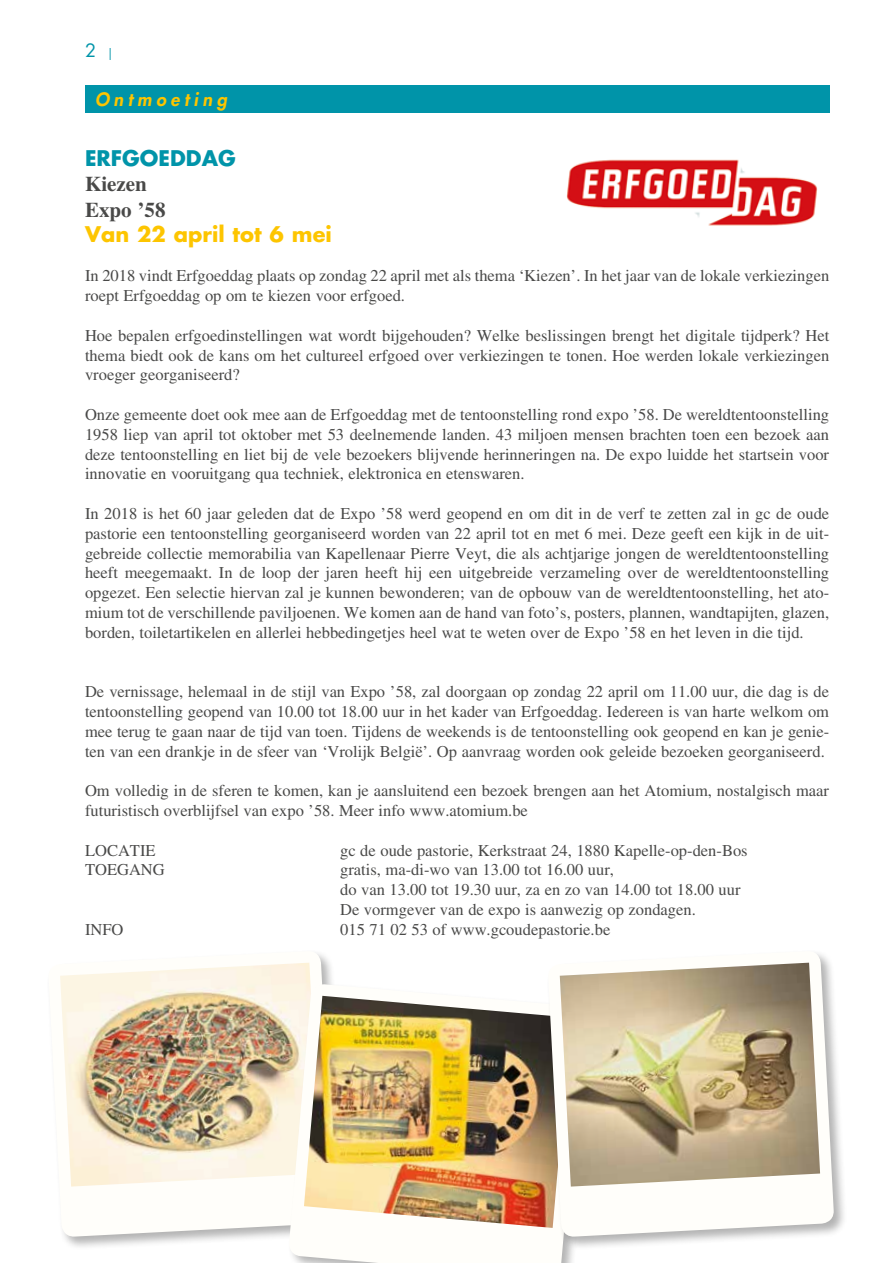
<style>
.page{position:relative;width:893px;height:1263px;background:#fff}
.page>*{position:absolute;margin:0;border:0;box-sizing:border-box;transform-origin:0 0}
.t1{font:700 21px "Futura Std";color:#fdc500}
.t2{font:700 21px/25.2px "Times LT Std";color:#494948}
.t3{font:700 21px "Futura Std";color:#0094a9}
.t4{font:italic 800 18px "Futura Std";letter-spacing:.25em;color:#fdc500}
.t5{font:18px "Futura Std";color:#0094a9}
.t6{font:16.5px/19.8px "Times LT Std";color:#494948;text-align:justify}
.s1{font-family:"Officina Sans Std";font-size:12px}
</style>
<div class="page">
<div style="left:85px;top:85px;width:744px;height:27px;background:#0094a9"></div>
<img style="left:566px;top:159px;width:252px;height:67px">
<div style="left:47px;top:949px;width:301px;height:301px;background:#000;opacity:.3"></div>
<svg style="left:48px;top:950px;width:287px;height:287px"></svg>
<img style="left:60px;top:963px;width:260px;height:223px">
<svg style="left:288px;top:983px;width:285px;height:280px"></svg>
<img style="left:304px;top:996px;width:242px;height:232px">
<div style="left:546px;top:949px;width:302px;height:301px;background:#000;opacity:.3"></div>
<svg style="left:548px;top:950px;width:286px;height:287px"></svg>
<img style="left:560px;top:963px;width:260px;height:223px">
<p class="t5" style="left:85px;top:39px;width:28px">2 <span class="s1">|</span></p>
<p class="t4" style="left:95px;top:88px;width:133px">Ontmoeting</p>
<p class="t3" style="left:85px;top:144px;width:152px">ERFGOEDDAG</p>
<p class="t2" style="left:85px;top:171px;width:82px">Kiezen<br>Expo ’58</p>
<p class="t1" style="left:85px;top:220px;width:248px">Van 22 april tot 6 mei</p>
<p class="t6" style="left:85px;top:266px;width:746px">In 2018 vindt Erfgoeddag plaats op zondag 22 april met als thema ‘Kiezen’. In het jaar van de lokale verkiezingen roept Erfgoeddag op om te kiezen voor erfgoed.</p>
<p class="t6" style="left:85px;top:325px;width:746px">Hoe bepalen erfgoedinstellingen wat wordt bijgehouden? Welke beslissingen brengt het digitale tijdperk? Het thema biedt ook de kans om het cultureel erfgoed over verkiezingen te tonen. Hoe werden lokale verkiezingen vroeger georganiseerd?</p>
<p class="t6" style="left:85px;top:404px;width:746px">Onze gemeente doet ook mee aan de Erfgoeddag met de tentoonstelling rond expo ’58. De wereldtentoonstelling 1958 liep van april tot oktober met 53 deelnemende landen. 43 miljoen mensen brachten toen een bezoek aan deze tentoonstelling en liet bij de vele bezoekers blijvende herinneringen na. De expo luidde het startsein voor innovatie en vooruitgang qua techniek, elektronica en etenswaren.</p>
<p class="t6" style="left:85px;top:503px;width:746px">In 2018 is het 60 jaar geleden dat de Expo ’58 werd geopend en om dit in de verf te zetten zal in gc de oude pastorie een tentoonstelling georganiseerd worden van 22 april tot en met 6 mei. Deze geeft een kijk in de uit&shy;gebreide collectie memorabilia van Kapellenaar Pierre Veyt, die als achtjarige jongen de wereldtentoonstelling heeft meegemaakt. In de loop der jaren heeft hij een uitgebreide verzameling over de wereldtentoonstelling opgezet. Een selectie hiervan zal je kunnen bewonderen; van de opbouw van de wereldtentoonstelling, het ato&shy;mium tot de verschillende paviljoenen. We komen aan de hand van foto’s, posters, plannen, wandtapijten, glazen, borden, toiletartikelen en allerlei hebbedingetjes heel wat te weten over de Expo ’58 en het leven in die tijd.</p>
<p class="t6" style="left:85px;top:682px;width:746px">De vernissage, helemaal in de stijl van Expo ’58, zal doorgaan op zondag 22 april om 11.00 uur, die dag is de tentoonstelling geopend van 10.00 tot 18.00 uur in het kader van Erfgoeddag. Iedereen is van harte welkom om mee terug te gaan naar de tijd van toen. Tijdens de weekends is de tentoonstelling ook geopend en kan je genie&shy;ten van een drankje in de sfeer van ‘Vrolijk België’. Op aanvraag worden ook geleide bezoeken georganiseerd.</p>
<p class="t6" style="left:85px;top:781px;width:746px">Om volledig in de sferen te komen, kan je aansluitend een bezoek brengen aan het Atomium, nostalgisch maar futuristisch overblijfsel van expo ’58. Meer info www.atomium.be</p>
<p class="t6" style="left:85px;top:840px;width:72px">LOCATIE</p>
<p class="t6" style="left:340px;top:840px;width:409px">gc de oude pastorie, Kerkstraat 24, 1880 Kapelle-op-den-Bos</p>
<p class="t6" style="left:85px;top:860px;width:81px">TOEGANG</p>
<p class="t6" style="left:340px;top:860px;width:402px;text-align:left">gratis, ma-di-wo van 13.00 tot 16.00 uur,<br>do van 13.00 tot 19.30 uur, za en zo van 14.00 tot 18.00 uur<br>De vormgever van de expo is aanwezig op zondagen.</p>
<p class="t6" style="left:85px;top:919px;width:40px">INFO</p>
<p class="t6" style="left:340px;top:919px;width:272px">015 71 02 53 of www.gcoudepastorie.be</p>
</div>
